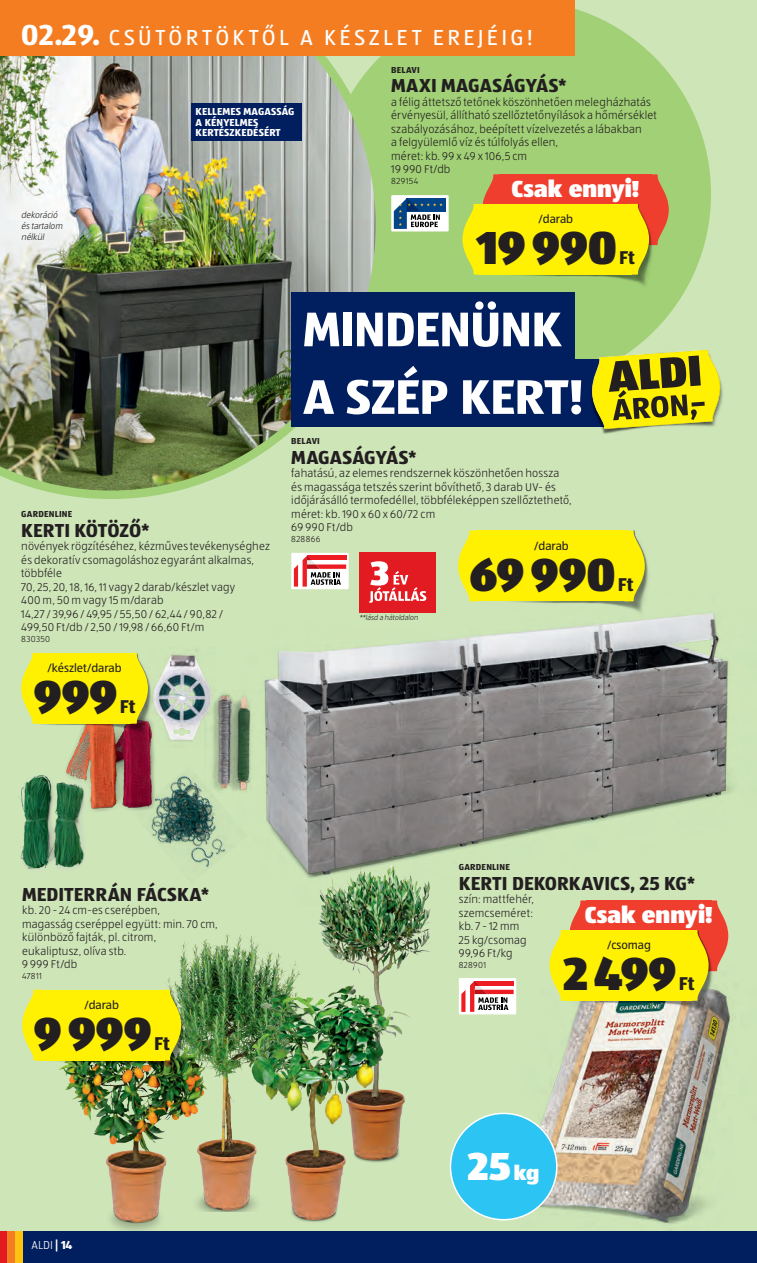
<style>
.page{position:relative;width:757px;height:1263px;background:#cee5b8}
.page>*{position:absolute;margin:0;border:0;box-sizing:border-box;transform-origin:0 0}
.t1{font:700 50.4px "ALDISUEDOT";letter-spacing:-.015em;color:#fff}
.co_Preis_WOP_schwarz{font:900 48px "ALDISUEDOT";letter-spacing:-.01em;color:#231f20}
.t2{font:900 40.5px "ALDISUEDOT";color:#fff}
.t3{font:900 24px "ALDISUEDOT";color:#fff}
.t4{font:22.5px "ALDISUEDOT";letter-spacing:.15em;color:#fff}
.t5{font:700 19.5px "ALDISUEDOT";letter-spacing:.005em;color:#231f20}
.co_Preis_WOP_schwarz-2{font:700 19.2px "ALDISUEDOT";letter-spacing:-.005em;color:#231f20}
.t6{font:12px "ALDISUEDOT";color:#231f20}
.t7{font:300 12px "ALDISUEDOT";color:#fff}
.t8{font:300 11.7px/13.5px "ALDISUEDOT";letter-spacing:.015em;color:#231f20}
._00_uj_kek_einklinke{font:700 10.5px/10.5px "ALDISUEDOT";letter-spacing:.01em;color:#fff}
.co_Markennamen{font:700 9px "ALDISUEDOT";letter-spacing:.025em;color:#231f20}
.t9{font:300 9px "ALDISUEDOT";letter-spacing:.04em;color:#231f20}
.biocid{font:italic 300 9px/10.8px "ALDISUEDOT";color:#231f20}
._00_kisbetus-szivege{font:300 7.5px "ALDISUEDOT";color:#231f20}
.s1{font-weight:700;font-size:30px}
.s2{font-weight:700}
.s3{font-size:21px}
</style>
<div class="page">
<img style="left:168px;top:655px;width:43px;height:85px">
<img style="left:320px;top:906px;width:167px;height:262px">
<img style="left:211px;top:918px;width:118px;height:294px">
<img style="left:65px;top:939px;width:146px;height:292px">
<img style="left:242px;top:946px;width:182px;height:276px">
<img style="left:43px;top:989px;width:158px;height:88px">
<div style="left:39px;top:990px;width:125px;height:70px;background:#fff101"></div>
<svg style="left:22px;top:989px;width:21px;height:72px"></svg>
<svg style="left:161px;top:989px;width:20px;height:72px"></svg>
<div style="left:323px;top:0;width:388px;height:388px;background:#a1d076;border-radius:50%"></div>
<div style="left:391px;top:195px;width:58px;height:36px;background:#fff"></div>
<div style="left:407px;top:198px;width:39px;height:13px;background:#014588"></div>
<svg style="left:394px;top:198px;width:49px;height:31px"></svg>
<img style="left:264px;top:601px;width:469px;height:305px">
<img style="left:265px;top:613px;width:462px;height:261px">
<img style="left:497px;top:530px;width:167px;height:88px">
<div style="left:475px;top:531px;width:153px;height:70px;background:#fff101"></div>
<svg style="left:458px;top:530px;width:20px;height:72px"></svg>
<svg style="left:624px;top:530px;width:21px;height:72px"></svg>
<div style="left:359px;top:553px;width:77px;height:60px;background:#e21a21"></div>
<svg style="left:369px;top:561px;width:57px;height:42px"></svg>
<img style="left:151px;top:775px;width:75px;height:93px">
<img style="left:153px;top:776px;width:31px;height:66px">
<img style="left:204px;top:690px;width:47px;height:102px">
<img style="left:218px;top:696px;width:9px;height:41px">
<img style="left:66px;top:740px;width:92px;height:73px">
<img style="left:18px;top:771px;width:73px;height:98px">
<img style="left:42px;top:655px;width:126px;height:85px">
<div style="left:38px;top:653px;width:93px;height:71px;background:#fff101"></div>
<svg style="left:21px;top:653px;width:17px;height:71px"></svg>
<svg style="left:131px;top:653px;width:17px;height:71px"></svg>
<svg style="left:291px;top:553px;width:58px;height:36px"></svg>
<svg style="left:294px;top:556px;width:52px;height:31px;background:#d99698"></svg>
<img style="left:524px;top:1008px;width:205px;height:213px">
<div style="left:459px;top:978px;width:57px;height:36px;background:#fff"></div>
<svg style="left:461px;top:981px;width:53px;height:31px"></svg>
<img style="left:0;top:55px;width:384px;height:444px">
<div style="left:292px;top:292px;width:283px;height:67px;background:#011e5f"></div>
<div style="left:292px;top:359px;width:324px;height:68px;background:#011e5f"></div>
<img style="left:602px;top:342px;width:121px;height:92px">
<svg style="left:591px;top:349px;width:130px;height:80px;background:#aca722"></svg>
<div style="left:499px;top:174px;width:153px;height:71px;background:#ef3e2e"></div>
<img style="left:522px;top:275px;width:126px;height:11px">
<div style="left:479px;top:204px;width:153px;height:71px;background:#fff101"></div>
<svg style="left:462px;top:174px;width:37px;height:101px"></svg>
<svg style="left:629px;top:174px;width:40px;height:101px"></svg>
<div style="left:191px;top:103px;width:110px;height:38px;background:#011e5f"></div>
<div style="left:450px;top:1113px;width:107px;height:107px;background:#2bc4f3;border-radius:50%"></div>
<div style="left:450px;top:1113px;width:107px;height:107px;border:2px solid #fff;border-radius:50%"></div>
<div style="left:586px;top:900px;width:125px;height:71px;background:#ef3e2e"></div>
<img style="left:561px;top:1001px;width:167px;height:16px">
<div style="left:566px;top:930px;width:125px;height:71px;background:#fff101"></div>
<svg style="left:549px;top:900px;width:37px;height:101px"></svg>
<svg style="left:691px;top:900px;width:37px;height:101px"></svg>
<div style="left:0;top:0;width:574px;height:55px;background:#f47d21"></div>
<hr style="left:756px;top:0;width:1px;height:55px;background:#f47d21">
<div style="left:22px;top:1231px;width:735px;height:32px;background:#011e5f"></div>
<div style="left:0;top:1231px;width:7px;height:32px;background:#e21a21"></div>
<div style="left:7px;top:1231px;width:8px;height:32px;background:#f47d21"></div>
<div style="left:15px;top:1231px;width:7px;height:32px;background:#fec210"></div>
<p class="t4" style="left:21px;top:22px;width:513px"><span class="s1">02.29.</span> CSÜTÖRTÖKTŐL A KÉSZLET EREJÉIG!</p>
<p class="biocid" style="left:21px;top:210px;width:45px">dekoráció és tartalom nélkül</p>
<p class="_00_uj_kek_einklinke" style="left:196px;top:106px;width:100px">KELLEMES MAGASSÁG<br>A KÉNYELMES<br>KERTÉSZKEDÉSÉRT</p>
<p class="co_Markennamen" style="left:391px;top:64px;width:30px">BELAVI</p>
<p class="t5" style="left:391px;top:73px;width:177px">MAXI MAGASÁGYÁS*</p>
<p class="t8" style="left:391px;top:95px;width:267px">a félig áttetsző tetőnek köszönhetően melegházhatás érvényesül, állítható szellőztetőnyílások a hőmérséklet szabályozásához, beépített vízelvezetés a lábakban<br>a felgyülemlő víz és túlfolyás ellen,<br>méret: kb. 99 x 49 x 106,5 cm</p>
<p class="t8" style="left:391px;top:162px;width:61px">19 990 Ft/db</p>
<p class="t9" style="left:391px;top:175px;width:28px">829154</p>
<h3 class="t3" style="left:511px;top:172px;width:129px">Csak ennyi!</h3>
<p class="t6" style="left:538px;top:211px;width:36px">/darab</p>
<p class="co_Preis_WOP_schwarz" style="left:477px;top:214px;width:141px">19990</p>
<p class="co_Preis_WOP_schwarz-2" style="left:619px;top:244px;width:17px">Ft</p>
<p class="t1" style="left:303px;top:295px;width:260px">MINDENÜNK</p>
<p class="t1" style="left:303px;top:363px;width:283px">A SZÉP KERT!</p>
<p class="co_Markennamen" style="left:21px;top:508px;width:53px">GARDENLINE</p>
<p class="t5" style="left:21px;top:517px;width:130px">KERTI KÖTÖZŐ*</p>
<p class="t8" style="left:21px;top:539px;width:250px">növények rögzítéséhez, kézműves tevékenységhez és dekoratív csomagoláshoz egyaránt alkalmas, többféle</p>
<p class="t8" style="left:21px;top:580px;width:215px">70, 25, 20, 18, 16, 11 vagy 2 darab/készlet vagy<br>400 m, 50 m vagy 15 m/darab</p>
<p class="t8" style="left:21px;top:607px;width:203px">14,27 / 39,96 / 49,95 / 55,50 / 62,44 / 90,82 /<br>499,50 Ft/db / 2,50 / 19,98 / 66,60 Ft/m</p>
<p class="t9" style="left:21px;top:633px;width:30px">830350</p>
<p class="t6" style="left:48px;top:660px;width:76px">/készlet/darab</p>
<p class="co_Preis_WOP_schwarz" style="left:34px;top:663px;width:85px">999</p>
<p class="co_Preis_WOP_schwarz-2" style="left:120px;top:693px;width:17px">Ft</p>
<p class="co_Markennamen" style="left:291px;top:435px;width:30px">BELAVI</p>
<p class="t5" style="left:291px;top:444px;width:127px">MAGASÁGYÁS*</p>
<p class="t8" style="left:291px;top:466px;width:282px">fahatású, az elemes rendszernek köszönhetően hossza és magassága tetszés szerint bővíthető, 3 darab UV- és időjárásálló termofedéllel, többféleképpen szellőztethető, méret: kb. 190 x 60 x 60/72 cm</p>
<p class="t8" style="left:291px;top:520px;width:63px">69 990 Ft/db</p>
<p class="t9" style="left:291px;top:534px;width:31px">828866</p>
<p class="t6" style="left:534px;top:538px;width:36px">/darab</p>
<p class="co_Preis_WOP_schwarz" style="left:469px;top:541px;width:147px">69990</p>
<p class="co_Preis_WOP_schwarz-2" style="left:618px;top:571px;width:17px">Ft</p>
<p class="_00_kisbetus-szivege" style="left:359px;top:613px;width:61px">**lásd a hátoldalon</p>
<p class="t5" style="left:22px;top:881px;width:189px">MEDITERRÁN FÁCSKA*</p>
<p class="t8" style="left:22px;top:903px;width:197px">kb. 20 - 24 cm-es cserépben,<br>magasság cseréppel együtt: min. 70 cm, különböző fajták, pl. citrom, eukaliptusz, olíva stb.</p>
<p class="t8" style="left:22px;top:957px;width:57px">9 999 Ft/db</p>
<p class="t9" style="left:22px;top:970px;width:21px">47811</p>
<p class="t6" style="left:84px;top:997px;width:36px">/darab</p>
<p class="co_Preis_WOP_schwarz" style="left:33px;top:1000px;width:120px">9999</p>
<p class="co_Preis_WOP_schwarz-2" style="left:154px;top:1030px;width:17px">Ft</p>
<p class="t7" style="left:32px;top:1237px;width:42px">ALDI <span class="s2">| 14</span></p>
<p class="co_Markennamen" style="left:459px;top:861px;width:53px">GARDENLINE</p>
<p class="t5" style="left:459px;top:870px;width:238px">KERTI DEKORKAVICS, 25 KG*</p>
<p class="t8" style="left:459px;top:892px;width:77px;text-align:justify">szín: mattfehér, szemcseméret: kb. 7 - 12 mm</p>
<p class="t8" style="left:459px;top:933px;width:69px">25 kg/csomag</p>
<p class="t8" style="left:459px;top:946px;width:55px">99,96 Ft/kg</p>
<p class="t9" style="left:459px;top:959px;width:29px">828901</p>
<p class="t3" style="left:585px;top:898px;width:129px">Csak ennyi!</p>
<p class="t6" style="left:607px;top:937px;width:45px">/csomag</p>
<p class="co_Preis_WOP_schwarz" style="left:563px;top:940px;width:114px">2499</p>
<p class="co_Preis_WOP_schwarz-2" style="left:679px;top:971px;width:17px">Ft</p>
<p class="t2" style="left:468px;top:1137px;width:73px">25<span class="s3">kg</span></p>
</div>
